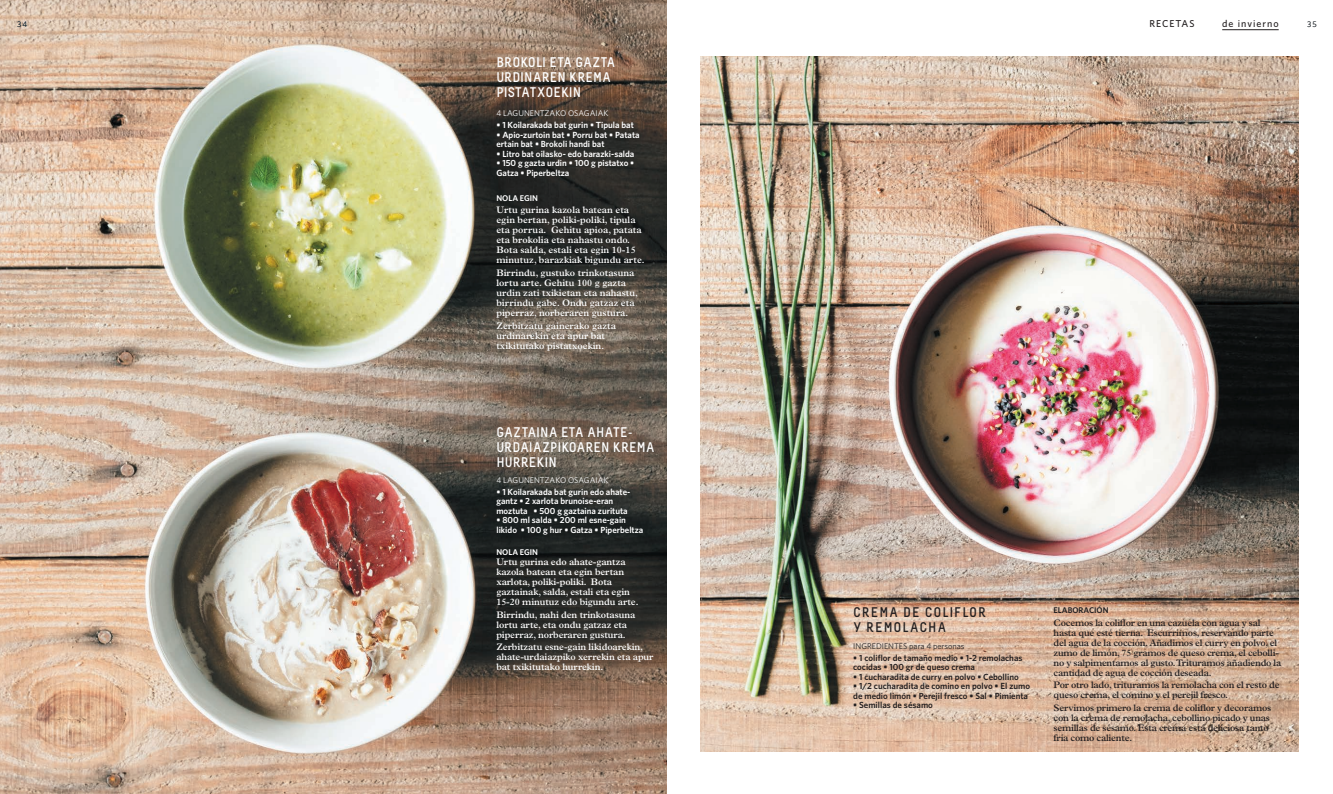
<style>
.page{position:relative;width:1333px;height:794px;background:#fff}
.page>*{position:absolute;margin:0;border:0;box-sizing:border-box;transform-origin:0 0}
.t1{font:700 14px/15px "Melbourne";letter-spacing:.02em;color:#fff}
.t2{font:700 14px/15px "Melbourne";letter-spacing:.08em;color:#231f20}
.t3{font:500 10px "Whitney";letter-spacing:.1em;color:#231f20}
.t4{font:600 9.5px/10px "Plantin Std";color:#fff}
.t5{font:600 9.5px/10px "Plantin Std";letter-spacing:-.025em;color:#231f20}
.t6{font:600 8.9px/9.5px "Whitney";color:#fff}
.t7{font:600 8.9px/9.5px "Whitney";color:#231f20}
.t8{font:8.3px "Whitney";color:#fff}
.t9{font:8.3px "Whitney";color:#231f20}
.t10{font:600 8.3px "Whitney";color:#fff}
.t11{font:600 8.3px "Whitney";color:#231f20}
.t12{font:300 8px "Whitney";color:#011622}
</style>
<div class="page">
<img style="left:0;top:0;width:666px;height:794px">
<img style="left:700px;top:57px;width:598px;height:694px">
<hr style="left:1222px;top:30px;width:56px;height:1px;background:#231f20">
<p class="t3" style="left:1149px;top:17px;width:47px">RECETAS</p>
<p class="t3" style="left:1222px;top:17px;width:58px">de invierno</p>
<p class="t12" style="left:17px;top:20px;width:12px">34</p>
<p class="t12" style="left:1306px;top:20px;width:11px">35</p>
<h1 class="t1" style="left:496px;top:55px;width:120px">BROKOLI ETA GAZTA<br>URDINAREN KREMA<br>PISTATXOEKIN</h1>
<p class="t8" style="left:496px;top:109px;width:114px">4 LAGUNENTZAKO OSAGAIAK</p>
<p class="t6" style="left:496px;top:120px;width:139px">• 1 Koilarakada bat gurin • Tipula bat</p>
<p class="t6" style="left:496px;top:130px;width:145px">• Apio-zurtoin bat • Porru bat • Patata ertain bat • Brokoli handi bat</p>
<p class="t6" style="left:496px;top:149px;width:139px">• Litro bat oilasko- edo barazki-salda</p>
<p class="t6" style="left:496px;top:158px;width:139px">• 150 g gazta urdin • 100 g pistatxo •<br>Gatza • Piperbeltza</p>
<p class="t10" style="left:496px;top:192px;width:43px">NOLA EGIN</p>
<p class="t4" style="left:496px;top:205px;width:150px">Urtu gurina kazola batean eta egin bertan, poliki-poliki, tipula eta porrua. Gehitu apioa, patata eta brokolia eta nahastu ondo.<br>Bota salda, estali eta egin 10-15 minutuz, barazkiak bigundu arte.</p>
<p class="t4" style="left:496px;top:268px;width:143px">Birrindu, gustuko trinkotasuna lortu arte. Gehitu 100 g gazta urdin zati txikietan eta nahastu, birrindu gabe. Ondu gatzaz eta piperraz, norberaren gustura.</p>
<p class="t4" style="left:496px;top:321px;width:121px">Zerbitzatu gainerako gazta urdinarekin eta apur bat txikitutako pistatxoekin.</p>
<h1 class="t1" style="left:496px;top:425px;width:160px">GAZTAINA ETA AHATE-<br>URDAIAZPIKOAREN KREMA<br>HURREKIN</h1>
<p class="t8" style="left:496px;top:475px;width:114px">4 LAGUNENTZAKO OSAGAIAK</p>
<p class="t6" style="left:496px;top:487px;width:135px">• 1 Koilarakada bat gurin edo ahate&shy;gantz • 2 xarlota brunoise-eran moztuta • 500 g gaztaina zurituta</p>
<p class="t6" style="left:496px;top:515px;width:148px">• 800 ml salda • 200 ml esne-gain likido • 100 g hur • Gatza • Piperbeltza</p>
<p class="t10" style="left:496px;top:546px;width:43px">NOLA EGIN</p>
<p class="t4" style="left:496px;top:557px;width:144px">Urtu gurina edo ahate-gantza kazola batean eta egin bertan xarlota, poliki-poliki. Bota gaztainak, salda, estali eta egin<br>15-20 minutuz edo bigundu arte.</p>
<p class="t4" style="left:496px;top:609px;width:140px">Birrindu, nahi den trinkotasuna lortu arte, eta ondu gatzaz eta piperraz, norberaren gustura.</p>
<p class="t4" style="left:496px;top:642px;width:159px">Zerbitzatu esne-gain likidoarekin, ahate-urdaiazpiko xerrekin eta apur bat txikitutako hurrekin.</p>
<h1 class="t2" style="left:853px;top:605px;width:134px">CREMA DE COLIFLOR<br>Y REMOLACHA</h1>
<p class="t9" style="left:853px;top:641px;width:113px">INGREDIENTES para 4 personas</p>
<p class="t7" style="left:853px;top:653px;width:171px">• 1 coliflor de tamaño medio • 1-2 remolachas cocidas • 100 gr de queso crema</p>
<p class="t7" style="left:853px;top:672px;width:167px">• 1 cucharadita de curry en polvo • Cebollino</p>
<p class="t7" style="left:853px;top:681px;width:178px">• 1/2 cucharadita de comino en polvo • El zumo de medio limón • Perejil fresco • Sal • Pimienta</p>
<p class="t7" style="left:853px;top:700px;width:81px">• Semillas de sésamo</p>
<p class="t11" style="left:1053px;top:605px;width:56px">ELABORACIÓN</p>
<p class="t5" style="left:1053px;top:617px;width:229px">Cocemos la coliflor en una cazuela con agua y sal hasta que esté tierna. Escurrimos, reservando parte del agua de la cocción. Añadimos el curry en polvo, el zumo de limón, 75 gramos de queso crema, el cebolli&shy;no y salpimentamos al gusto. Trituramos añadiendo la cantidad de agua de cocción deseada.</p>
<p class="t5" style="left:1053px;top:680px;width:227px">Por otro lado, trituramos la remolacha con el resto de queso crema, el comino y el perejil fresco.</p>
<p class="t5" style="left:1053px;top:702px;width:219px">Servimos primero la crema de coliflor y decoramos con la crema de remolacha, cebollino picado y unas semillas de sésamo. Esta crema está deliciosa tanto fría como caliente.</p>
</div>
